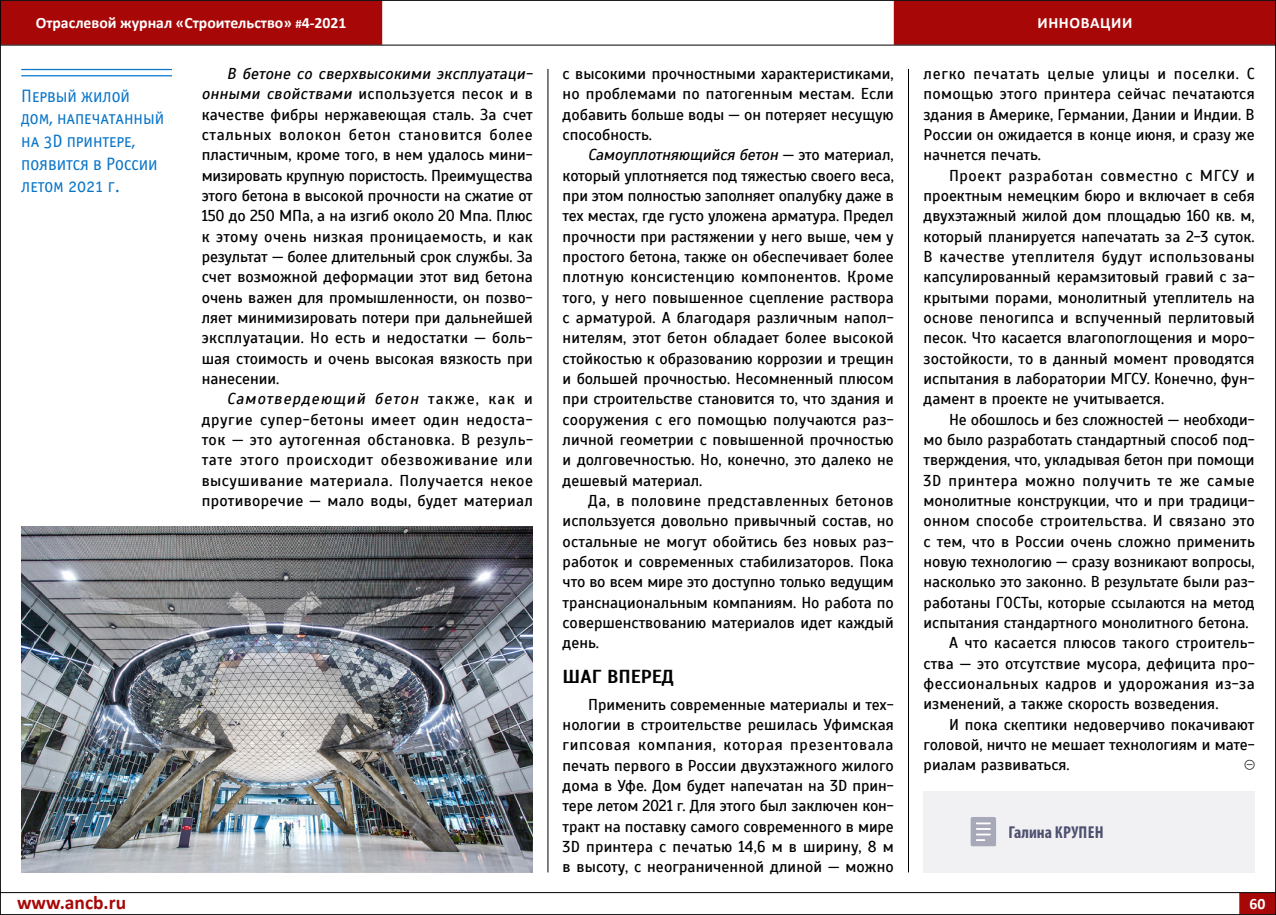
<style>
.page{position:relative;width:1276px;height:915px;background:#fff}
.page>*{position:absolute;margin:0;border:0;box-sizing:border-box;transform-origin:0 0}
.t1{font:700 19.5px "Calibri";color:#a80707}
.t2{font:700 18.75px "Scada";color:#000}
.t3{font:18px/22.5px "Officina Sans Book SCC";color:#0975c9}
.t4{font:700 condensed 17.25px "Myriad Pro";letter-spacing:.01em;color:#4e5070}
.t5{font:15.75px/20.2px "Scada";color:#000;text-align:justify}
.t6{font:15.75px "Scada";letter-spacing:.02em;color:#000}
.t7{font:700 15.75px "Calibri";color:#fff}
.t8{font:15.75px "Scada";letter-spacing:.025em;color:#000}
.t9{font:15.75px "Scada";letter-spacing:.035em;color:#000}
.s1{font-size:12.75px}
.s2{font-style:italic}
</style>
<div class="page">
<hr style="left:21px;top:69px;width:151px;height:1px;background:#0975c9">
<hr style="left:21px;top:75px;width:151px;height:1px;background:#0975c9">
<img style="left:21px;top:526px;width:512px;height:346px">
<div style="left:923px;top:790px;width:331px;height:82px;background:#f1f1f4"></div>
<svg style="left:970px;top:817px;width:26px;height:29px"></svg>
<hr style="left:908px;top:69px;width:1px;height:803px;background:#000">
<hr style="left:548px;top:69px;width:1px;height:803px;background:#000">
<div style="left:0;top:1px;width:382px;height:44px;background:#a80707"></div>
<div style="left:894px;top:1px;width:382px;height:44px;background:#a80707"></div>
<hr style="left:0;top:0;width:1276px;height:1px;background:#000">
<hr style="left:0;top:45px;width:1276px;height:1px;background:#000">
<div style="left:1239px;top:892px;width:37px;height:21px;background:#a80707"></div>
<hr style="left:0;top:891px;width:1276px;height:1px;background:#000">
<hr style="left:0;top:913px;width:1276px;height:1px;background:#000">
<hr style="left:0;top:0;width:1px;height:914px;background:#000">
<hr style="left:1275px;top:0;width:1px;height:914px;background:#000">
<p class="t7" style="left:36px;top:12px;width:312px">Отраслевой журнал «Строительство» <span class="s1">#</span>4-2021</p>
<p class="t7" style="left:1037px;top:12px;width:23px">Инновации</p>
<p class="t3" style="left:21px;top:85px;width:145px">Первый жилой дом, напечатанный на 3D принтере, появится в России летом 2021 г.</p>
<p class="t5" style="left:202px;top:64px;width:333px;text-indent:26px"><span class="s2">В бетоне со сверхвысокими эксплуатаци&shy;онными свойствами</span> используется песок и в качестве фибры нержавеющая сталь. За счет стальных волокон бетон становится более пластичным, кроме того, в нем удалось мини&shy;мизировать крупную пористость. Преимущества этого бетона в высокой прочности на сжатие от 150 до 250 МПа, а на изгиб около 20 Мпа. Плюс к этому очень низкая проницаемость, и как результат — более длительный срок службы. За счет возможной деформации этот вид бетона очень важен для промышленности, он позво&shy;ляет минимизировать потери при дальнейшей эксплуатации. Но есть и недостатки — боль&shy;шая стоимость и очень высокая вязкость при нанесении.</p>
<p class="t5" style="left:202px;top:389px;width:333px;text-indent:26px"><span class="s2">Самотвердеющий бетон</span> также, как и другие супер-бетоны имеет один недоста&shy;ток — это аутогенная обстановка. В резуль&shy;тате этого происходит обезвоживание или высушивание материала. Получается некое противоречие — мало воды, будет материал</p>
<p class="t5" style="left:562px;top:64px;width:333px">с высокими прочностными характеристиками, но проблемами по патогенным местам. Если добавить больше воды — он потеряет несущую способность.</p>
<p class="t5" style="left:562px;top:145px;width:333px;text-indent:26px"><span class="s2">Самоуплотняющийся бетон</span> — это материал, который уплотняется под тяжестью своего веса, при этом полностью заполняет опалубку даже в тех местах, где густо уложена арматура. Предел прочности при растяжении у него выше, чем у простого бетона, также он обеспечивает более плотную консистенцию компонентов. Кроме того, у него повышенное сцепление раствора с арматурой. А благодаря различным напол&shy;нителям, этот бетон обладает более высокой стойкостью к образованию коррозии и трещин и большей прочностью. Несомненный плюсом при строительстве становится то, что здания и сооружения с его помощью получаются раз&shy;личной геометрии с повышенной прочностью и долговечностью. Но, конечно, это далеко не дешевый материал.</p>
<p class="t5" style="left:562px;top:490px;width:333px;text-indent:26px">Да, в половине представленных бетонов используется довольно привычный состав, но остальные не могут обойтись без новых раз&shy;работок и современных стабилизаторов. Пока что во всем мире это доступно только ведущим транснациональным компаниям. Но работа по совершенствованию материалов идет каждый день.</p>
<p class="t2" style="left:562px;top:665px;width:113px">ШАГ ВПЕРЕД</p>
<p class="t5" style="left:562px;top:694px;width:333px;text-indent:26px">Применить современные материалы и тех&shy;нологии в строительстве решилась Уфимская гипсовая компания, которая презентовала печать первого в России двухэтажного жилого дома в Уфе. Дом будет напечатан на 3D прин&shy;тере летом 2021 г. Для этого был заключен кон&shy;тракт на поставку самого современного в мире 3D принтера с печатью 14,6 м в ширину, 8 м в высоту, с неограниченной длиной — можно</p>
<p class="t5" style="left:923px;top:64px;width:333px">легко печатать целые улицы и поселки. С помощью этого принтера сейчас печатаются здания в Америке, Германии, Дании и Индии. В России он ожидается в конце июня, и сразу же начнется печать.</p>
<p class="t5" style="left:923px;top:165px;width:333px;text-indent:26px">Проект разработан совместно с МГСУ и проектным немецким бюро и включает в себя двухэтажный жилой дом площадью 160 кв. м, который планируется напечатать за 2-3 суток.<br>В качестве утеплителя будут использованы капсулированный керамзитовый гравий с за&shy;крытыми порами, монолитный утеплитель на основе пеногипса и вспученный перлитовый песок. Что касается влагопоглощения и моро&shy;зостойкости, то в данный момент проводятся испытания в лаборатории МГСУ. Конечно, фун&shy;дамент в проекте не учитывается.</p>
<p class="t5" style="left:949px;top:409px;width:307px">Не обошлось и без сложностей — необходи-</p>
<p class="t5" style="left:923px;top:429px;width:333px">мо было разработать стандартный способ под-</p>
<p class="t5" style="left:923px;top:450px;width:332px">тверждения, что, укладывая бетон при помощи</p>
<p class="t9" style="left:923px;top:471px;width:333px">3D принтера можно получить те же самые</p>
<p class="t5" style="left:923px;top:490px;width:333px">монолитные конструкции, что и при традици-</p>
<p class="t6" style="left:923px;top:511px;width:333px">онном способе строительства. И связано это</p>
<p class="t5" style="left:923px;top:531px;width:333px">с тем, что в России очень сложно применить</p>
<p class="t5" style="left:923px;top:551px;width:333px">новую технологию — сразу возникают вопросы,</p>
<p class="t5" style="left:923px;top:572px;width:333px">насколько это законно. В результате были раз-</p>
<p class="t5" style="left:923px;top:592px;width:333px">работаны ГОСТы, которые ссылаются на метод</p>
<p class="t5" style="left:923px;top:612px;width:326px">испытания стандартного монолитного бетона.</p>
<p class="t6" style="left:949px;top:633px;width:307px">А что касается плюсов такого строитель-</p>
<p class="t5" style="left:923px;top:653px;width:333px">ства — это отсутствие мусора, дефицита про-</p>
<p class="t8" style="left:923px;top:674px;width:333px">фессиональных кадров и удорожания из-за</p>
<p class="t5" style="left:923px;top:694px;width:296px">изменений, а также скорость возведения.</p>
<p class="t5" style="left:949px;top:714px;width:307px">И пока скептики недоверчиво покачивают</p>
<p class="t5" style="left:923px;top:734px;width:332px">головой, ничто не мешает технологиям и мате-</p>
<p class="t5" style="left:923px;top:755px;width:148px">риалам развиваться.</p>
<p class="t4" style="left:1008px;top:821px;width:97px">Галина КРУПЕН</p>
<p class="t1" style="left:17px;top:889px;width:111px">www.ancb.ru</p>
<p class="t7" style="left:1249px;top:892px;width:17px">60</p>
</div>
